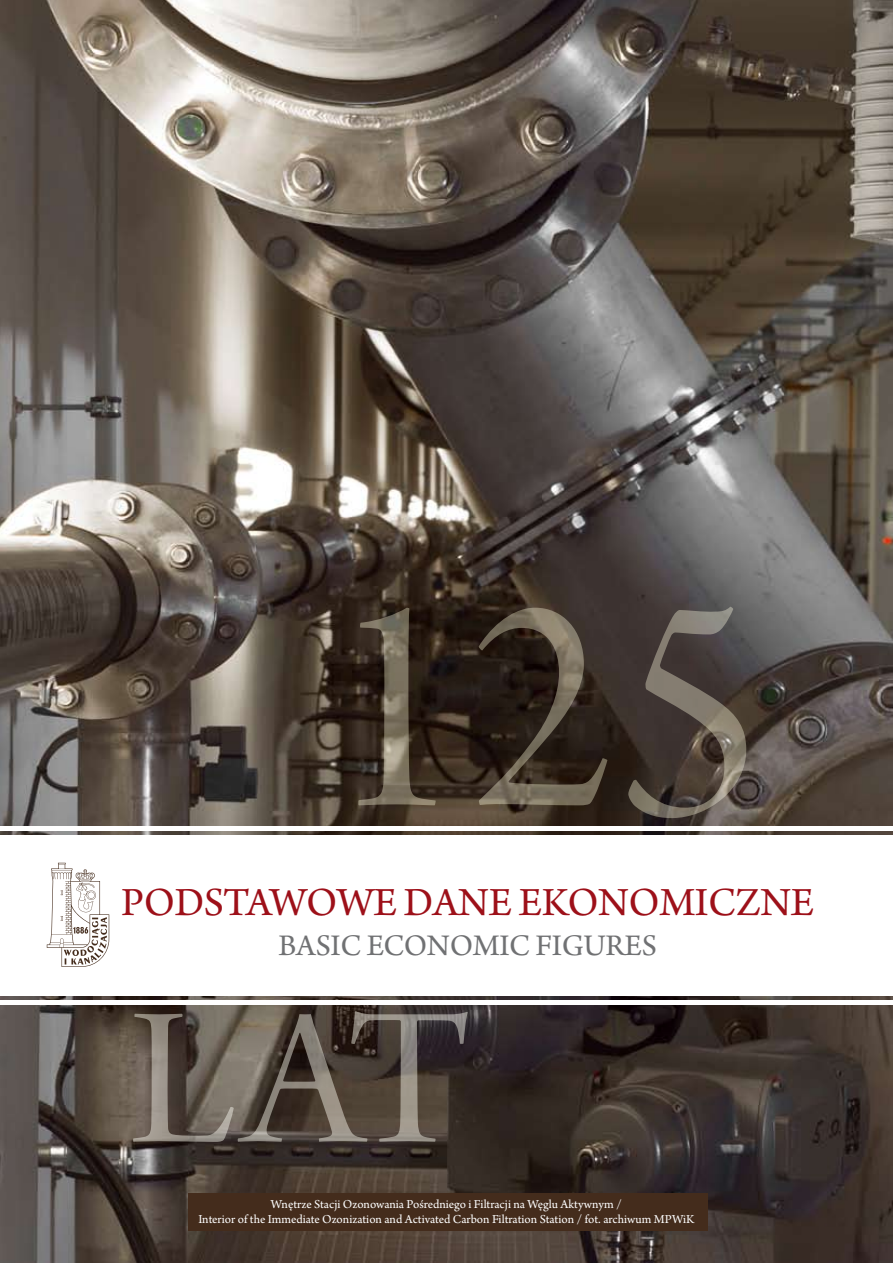
<style>
.page{position:relative;width:893px;height:1263px;background:#fff}
.page>*{position:absolute;margin:0;border:0;box-sizing:border-box;transform-origin:0 0}
.t1{font:42px "Arno Pro";letter-spacing:-.01em;color:#9d1019}
.t2{font:31.5px "Arno Pro";letter-spacing:-.01em;color:#707173}
.t3{font:12.9px/15.5px "Arno Pro";color:#fff;text-align:center}
</style>
<div class="page">
<img style="left:0;top:0;width:893px;height:1263px">
<div style="left:188px;top:1193px;width:519px;height:37px;background:#442c1c"></div>
<div style="left:0;top:835px;width:893px;height:161px;background:#fff"></div>
<div style="left:0;top:1000px;width:893px;height:5px;background:#fff"></div>
<hr style="left:0;top:827px;width:893px;height:4px;background:#fff">
<svg style="left:133px;top:1011px;width:335px;height:131px;background:#5f554d"></svg>
<svg style="left:358px;top:607px;width:388px;height:211px;background:#463b32"></svg>
<svg style="left:47px;top:863px;width:62px;height:104px"></svg>
<h1 class="t1" style="left:121px;top:879px;width:28px">POD</h1>
<h1 class="t1" style="left:204px;top:879px;width:228px">STAWOWE DANE</h1>
<h1 class="t1" style="left:519px;top:879px;width:79px">EKONO</h1>
<h1 class="t1" style="left:660px;top:879px;width:60px">MICZNE</h1>
<h2 class="t2" style="left:278px;top:928px;width:111px">BASIC ECONO</h2>
<h2 class="t2" style="left:473px;top:928px;width:82px">MIC FIGURE</h2>
<h2 class="t2" style="left:642px;top:928px;width:17px">S</h2>
<p class="t3" style="left:198px;top:1197px;width:498px">Wnętrze Stacji Ozonowania Pośredniego i Filtracji na Węglu Aktywnym /<br>Interior of the Immediate Ozonization and Activated Carbon Filtration Station / fot. archiwum MPWiK</p>
</div>
